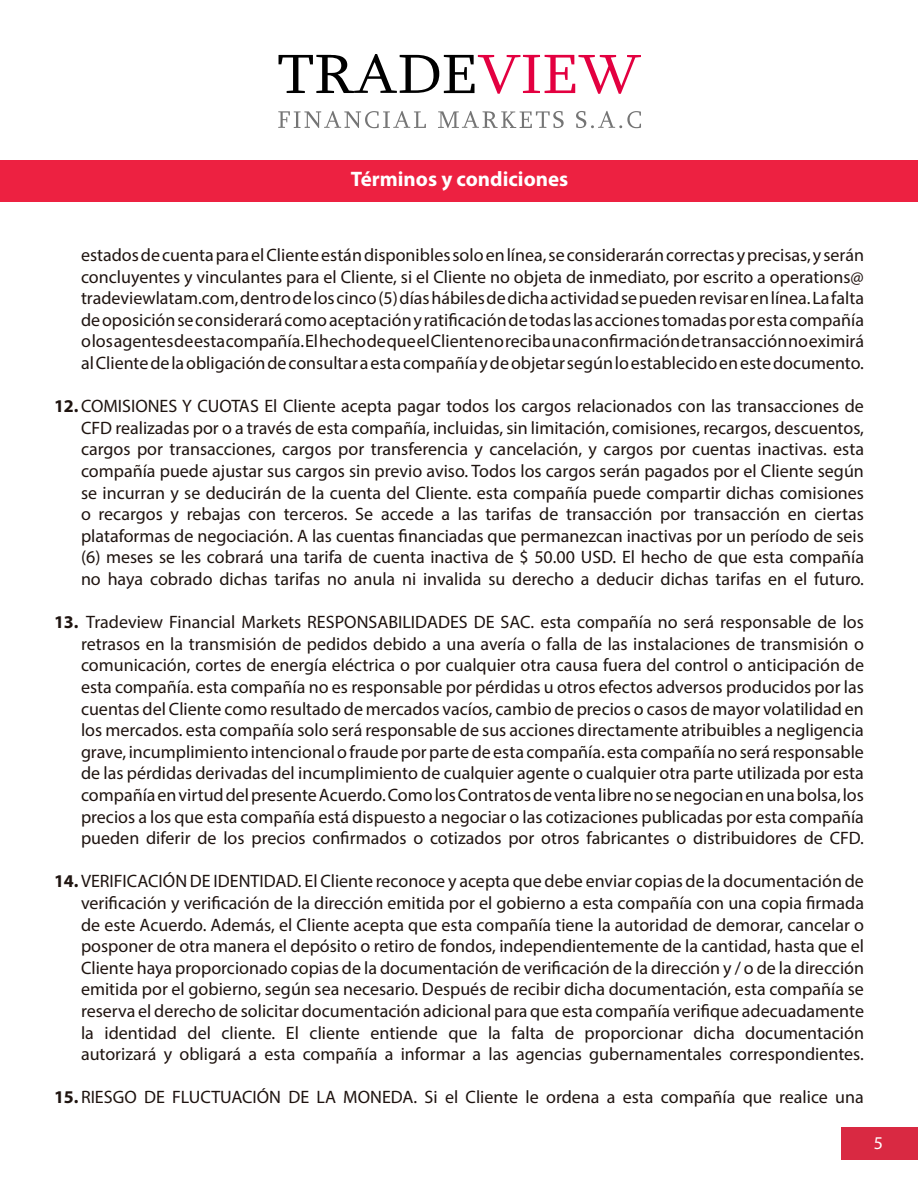
<style>
.page{position:relative;width:918px;height:1188px;background:#fff}
.page>*{position:absolute;margin:0;border:0;box-sizing:border-box;transform-origin:0 0}
.t1{font:700 21px "Myriad Pro";color:#fff}
.t2{font:18px/21.6px "Myriad Pro";color:#1f1410;text-align:justify}
.t3{font:18px "Myriad Pro";color:#fff}
.s1{font-weight:700}
</style>
<div class="page">
<div style="left:841px;top:1128px;width:77px;height:32px;background:#d92942"></div>
<hr style="left:0;top:160px;width:1px;height:42px;background:#ed2141">
<div style="left:1px;top:160px;width:917px;height:42px;background:#ed2141"></div>
<svg style="left:279px;top:54px;width:362px;height:40px"></svg>
<svg style="left:278px;top:111px;width:148px;height:17px"></svg>
<svg style="left:438px;top:111px;width:126px;height:17px"></svg>
<svg style="left:576px;top:111px;width:65px;height:17px"></svg>
<p class="t1" style="left:351px;top:166px;width:219px">Términos y condiciones</p>
<p class="t2" style="left:81px;top:244px;width:785px">estados de cuenta para el Cliente están disponibles solo en línea, se considerarán correctas y precisas, y serán concluyentes y vinculantes para el Cliente, si el Cliente no objeta de inmediato, por escrito a operations@ tradeviewlatam.com, dentro de los cinco (5) días hábiles de dicha actividad se pueden revisar en línea. La falta de oposición se considerará como aceptación y ratificación de todas las acciones tomadas por esta compañía o los agentes de esta compañía. El hecho de que el Cliente no reciba una confirmación de transacción no eximirá al Cliente de la obligación de consultar a esta compañía y de objetar según lo establecido en este documento.</p>
<p class="t2" style="left:81px;top:395px;width:785px;text-indent:-27px"><span class="s1">12.</span>COMISIONES Y CUOTAS El Cliente acepta pagar todos los cargos relacionados con las transacciones de CFD realizadas por o a través de esta compañía, incluidas, sin limitación, comisiones, recargos, descuentos, cargos por transacciones, cargos por transferencia y cancelación, y cargos por cuentas inactivas. esta compañía puede ajustar sus cargos sin previo aviso. Todos los cargos serán pagados por el Cliente según se incurran y se deducirán de la cuenta del Cliente. esta compañía puede compartir dichas comisiones o recargos y rebajas con terceros. Se accede a las tarifas de transacción por transacción en ciertas plataformas de negociación. A las cuentas financiadas que permanezcan inactivas por un período de seis (6) meses se les cobrará una tarifa de cuenta inactiva de $ 50.00 USD. El hecho de que esta compañía no haya cobrado dichas tarifas no anula ni invalida su derecho a deducir dichas tarifas en el futuro.</p>
<p class="t2" style="left:81px;top:611px;width:785px;text-indent:-27px"><span class="s1">13.</span> Tradeview Financial Markets RESPONSABILIDADES DE SAC. esta compañía no será responsable de los retrasos en la transmisión de pedidos debido a una avería o falla de las instalaciones de transmisión o comunicación, cortes de energía eléctrica o por cualquier otra causa fuera del control o anticipación de esta compañía. esta compañía no es responsable por pérdidas u otros efectos adversos producidos por las cuentas del Cliente como resultado de mercados vacíos, cambio de precios o casos de mayor volatilidad en los mercados. esta compañía solo será responsable de sus acciones directamente atribuibles a negligencia grave, incumplimiento intencional o fraude por parte de esta compañía. esta compañía no será responsable de las pérdidas derivadas del incumplimiento de cualquier agente o cualquier otra parte utilizada por esta compañía en virtud del presente Acuerdo. Como los Contratos de venta libre no se negocian en una bolsa, los precios a los que esta compañía está dispuesto a negociar o las cotizaciones publicadas por esta compañía pueden diferir de los precios confirmados o cotizados por otros fabricantes o distribuidores de CFD.</p>
<p class="t2" style="left:81px;top:870px;width:785px;text-indent:-27px"><span class="s1">14.</span>VERIFICACIÓN DE IDENTIDAD. El Cliente reconoce y acepta que debe enviar copias de la documentación de verificación y verificación de la dirección emitida por el gobierno a esta compañía con una copia firmada de este Acuerdo. Además, el Cliente acepta que esta compañía tiene la autoridad de demorar, cancelar o posponer de otra manera el depósito o retiro de fondos, independientemente de la cantidad, hasta que el Cliente haya proporcionado copias de la documentación de verificación de la dirección y / o de la dirección emitida por el gobierno, según sea necesario. Después de recibir dicha documentación, esta compañía se reserva el derecho de solicitar documentación adicional para que esta compañía verifique adecuadamente la identidad del cliente. El cliente entiende que la falta de proporcionar dicha documentación autorizará y obligará a esta compañía a informar a las agencias gubernamentales correspondientes.</p>
<p class="t2" style="left:54px;top:1086px;width:811px"><span class="s1">15.</span>RIESGO DE FLUCTUACIÓN DE LA MONEDA. Si el Cliente le ordena a esta compañía que realice una</p>
<p class="t3" style="left:874px;top:1132px;width:11px">5</p>
</div>
